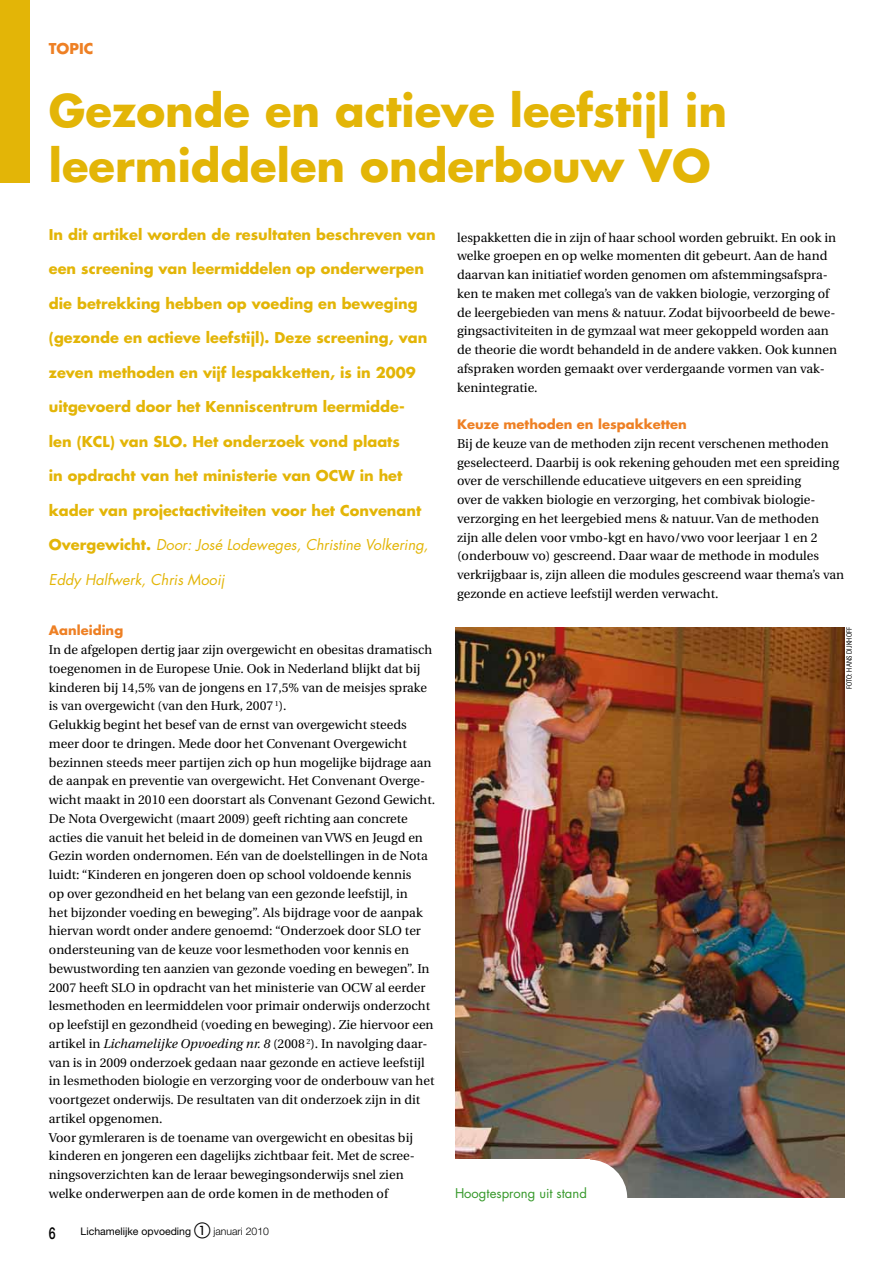
<style>
.page{position:relative;width:893px;height:1263px;background:#fff}
.page>*{position:absolute;margin:0;border:0;box-sizing:border-box;transform-origin:0 0}
.t1{font:700 43.5px/55.5px "Futura";color:#e3b507}
.t2{font:500 16.5px "Helvetica Neue";color:#000;scale:.75 1}
.t3{font:700 14.55px "Futura";color:#e3b507}
.t4{font:italic 14.55px "Futura";color:#e3b507}
.t5{font:700 14.55px "Futura";color:#ee8024}
.t6{font:13.05px "Futura";color:#359829}
.t7{font:12.75px/18.8px "Utopia";color:#000}
.t8{font:700 12.75px "Futura";color:#ee8024}
.t9{font:10.5px "Helvetica Neue";color:#000}
.t10{font:7.5px "Imago";letter-spacing:.025em;color:#000;scale:.8 1}
.s1{font-weight:700;font-style:normal}
.s2{font-style:italic}
.s3{font-family:"European Pi One";font-size:16.5px}
.s4{font-weight:300}
</style>
<div class="page">
<div style="left:0;top:0;width:30px;height:183px;background:#e3b507"></div>
<img style="left:455px;top:627px;width:389px;height:571px">
<div style="left:551px;top:1159px;width:76px;height:77px;background:#fff;border-radius:50%"></div>
<div style="left:424px;top:1159px;width:166px;height:77px;background:#fff"></div>
<p class="t5" style="left:49px;top:39px;width:46px">TOPIC</p>
<h1 class="t1" style="left:49px;top:82px;width:680px">Gezonde en actieve leefstijl in leermiddelen onderbouw VO</h1>
<p class="t3" style="left:49px;top:224px;width:388px">In dit artikel worden de resultaten beschreven van</p>
<p class="t3" style="left:49px;top:259px;width:377px">een screening van leermiddelen op onderwerpen</p>
<p class="t3" style="left:49px;top:293px;width:370px">die betrekking hebben op voeding en beweging</p>
<p class="t3" style="left:49px;top:328px;width:380px">(gezonde en actieve leefstijl). Deze screening, van</p>
<p class="t3" style="left:49px;top:362px;width:368px">zeven methoden en vijf lespakketten, is in 2009</p>
<p class="t3" style="left:49px;top:397px;width:357px">uitgevoerd door het Kenniscentrum leermidde-</p>
<p class="t3" style="left:49px;top:431px;width:353px">len (KCL) van SLO. Het onderzoek vond plaats</p>
<p class="t3" style="left:49px;top:466px;width:355px">in opdracht van het ministerie van OCW in het</p>
<p class="t3" style="left:49px;top:500px;width:374px">kader van projectactiviteiten voor het Convenant</p>
<p class="t4" style="left:49px;top:535px;width:381px"><span class="s1">Overgewicht.</span> Door: José Lodeweges, Christine Volkering,</p>
<p class="t4" style="left:49px;top:570px;width:177px">Eddy Halfwerk, Chris Mooij</p>
<p class="t8" style="left:49px;top:622px;width:76px">Aanleiding</p>
<p class="t7" style="left:49px;top:641px;width:388px">In de afgelopen dertig jaar zijn overgewicht en obesitas dramatisch toegenomen in de Europese Unie. Ook in Nederland blijkt dat bij kinderen bij 14,5% van de jongens en 17,5% van de meisjes sprake is van overgewicht (van den Hurk, 2007 <sup>1</sup>).<br>Gelukkig begint het besef van de ernst van overgewicht steeds meer door te dringen. Mede door het Convenant Overgewicht bezinnen steeds meer partijen zich op hun mogelijke bijdrage aan de aanpak en preventie van overgewicht. Het Convenant Overge&shy;wicht maakt in 2010 een doorstart als Convenant Gezond Gewicht.<br>De Nota Overgewicht (maart 2009) geeft richting aan concrete acties die vanuit het beleid in de domeinen van VWS en Jeugd en Gezin worden ondernomen. Eén van de doelstellingen in de Nota luidt: “Kinderen en jongeren doen op school voldoende kennis<br>op over gezondheid en het belang van een gezonde leefstijl, in<br>het bijzonder voeding en beweging”. Als bijdrage voor de aanpak hiervan wordt onder andere genoemd: “Onderzoek door SLO ter ondersteuning van de keuze voor lesmethoden voor kennis en bewustwording ten aanzien van gezonde voeding en bewegen”. In 2007 heeft SLO in opdracht van het ministerie van OCW al eerder lesmethoden en leermiddelen voor primair onderwijs onderzocht op leefstijl en gezondheid (voeding en beweging). Zie hiervoor een artikel in <span class="s2">Lichamelijke Opvoeding nr. 8</span> (2008 <sup>2</sup>). In navolging daar&shy;van is in 2009 onderzoek gedaan naar gezonde en actieve leefstijl in lesmethoden biologie en verzorging voor de onderbouw van het voortgezet onderwijs. De resultaten van dit onderzoek zijn in dit artikel opgenomen.<br>Voor gymleraren is de toename van overgewicht en obesitas bij kinderen en jongeren een dagelijks zichtbaar feit. Met de scree&shy;ningsoverzichten kan de leraar bewegingsonderwijs snel zien welke onderwerpen aan de orde komen in de methoden of</p>
<p class="t2" style="left:49px;top:1223px;width:11px">6</p>
<p class="t9" style="left:81px;top:1225px;width:190px">Lichamelijke opvoeding <span class="s3">a</span> <span class="s4">januari 2010</span></p>
<p class="t7" style="left:457px;top:228px;width:381px">lespakketten die in zijn of haar school worden gebruikt. En ook in welke groepen en op welke momenten dit gebeurt. Aan de hand daarvan kan initiatief worden genomen om afstemmingsafspra&shy;ken te maken met collega’s van de vakken biologie, verzorging of de leergebieden van mens &amp; natuur. Zodat bijvoorbeeld de bewe&shy;gingsactiviteiten in de gymzaal wat meer gekoppeld worden aan de theorie die wordt behandeld in de andere vakken. Ook kunnen afspraken worden gemaakt over verdergaande vormen van vak&shy;kenintegratie.</p>
<p class="t8" style="left:457px;top:416px;width:231px">Keuze methoden en lespakketten</p>
<p class="t7" style="left:457px;top:434px;width:388px">Bij de keuze van de methoden zijn recent verschenen methoden geselecteerd. Daarbij is ook rekening gehouden met een spreiding over de verschillende educatieve uitgevers en een spreiding<br>over de vakken biologie en verzorging, het combivak biologie&shy;verzorging en het leergebied mens &amp; natuur. Van de methoden<br>zijn alle delen voor vmbo-kgt en havo/vwo voor leerjaar 1 en 2 (onderbouw vo) gescreend. Daar waar de methode in modules verkrijgbaar is, zijn alleen die modules gescreend waar thema’s van gezonde en actieve leefstijl werden verwacht.</p>
<p class="t6" style="left:455px;top:1185px;width:133px">Hoogtesprong uit stand</p>
<p class="t10" style="left:845px;top:688px;width:77px;rotate:-90deg">foto: Hans Dijkhoff</p>
</div>
